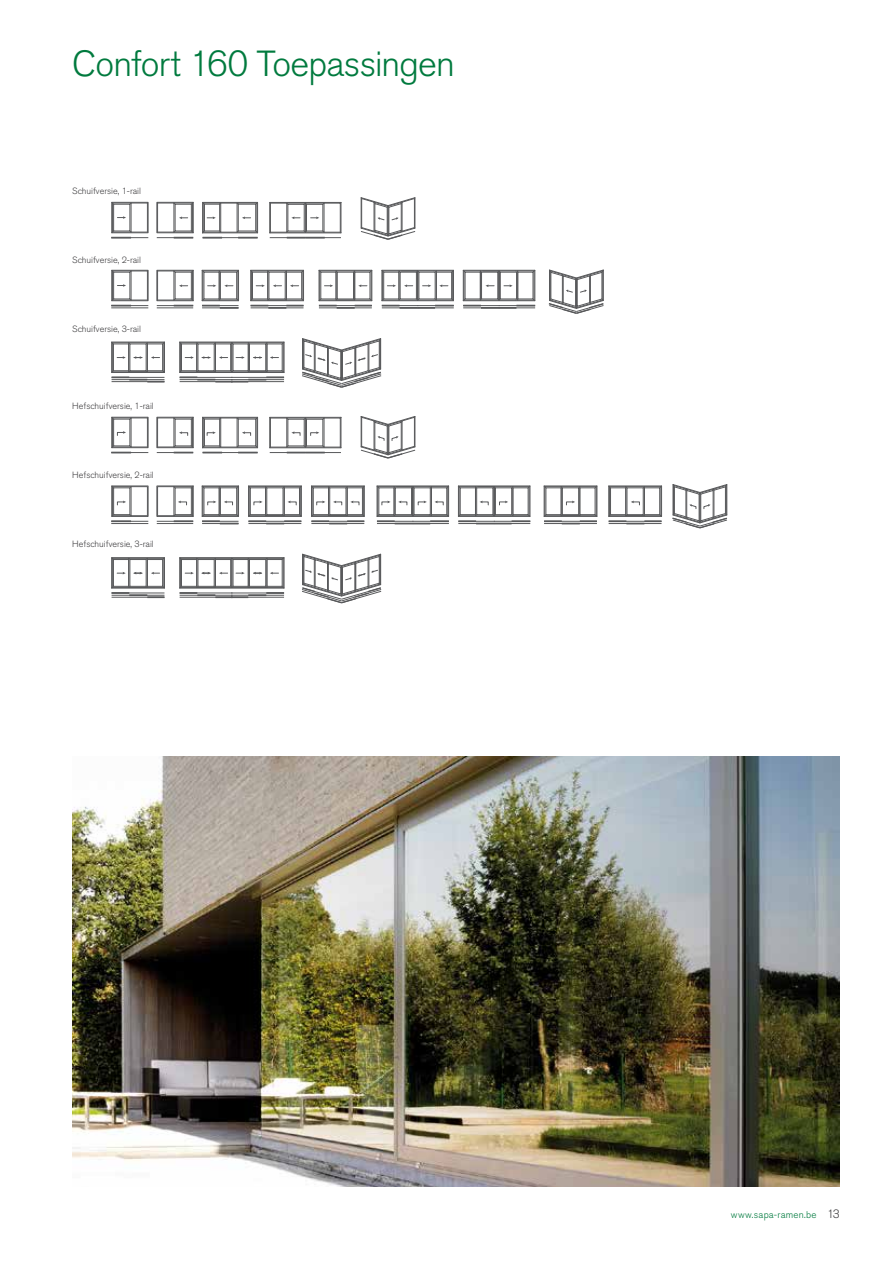
<style>
.page{position:relative;width:893px;height:1263px;background:#fff}
.page>*{position:absolute;margin:0;border:0;box-sizing:border-box;transform-origin:0 0}
.t1{font:300 36px "Akzidenz Grotesk Pro";letter-spacing:-.025em;color:#007a3e}
.t2{font:300 9.75px "Akzidenz Grotesk Pro";letter-spacing:.025em;color:#007a3e}
.t3{font:300 9px "Akzidenz Grotesk Pro";color:#414042}
.s1{font-size:12px;color:#414042}
</style>
<div class="page">
<svg style="left:111px;top:202px;width:37px;height:36px"></svg>
<svg style="left:157px;top:202px;width:37px;height:36px"></svg>
<svg style="left:202px;top:202px;width:56px;height:36px"></svg>
<svg style="left:269px;top:202px;width:72px;height:36px"></svg>
<svg style="left:361px;top:197px;width:54px;height:43px"></svg>
<svg style="left:361px;top:416px;width:54px;height:43px"></svg>
<svg style="left:111px;top:417px;width:37px;height:36px"></svg>
<svg style="left:157px;top:417px;width:37px;height:36px"></svg>
<svg style="left:202px;top:417px;width:56px;height:36px"></svg>
<svg style="left:269px;top:417px;width:72px;height:36px"></svg>
<svg style="left:548px;top:270px;width:56px;height:44px"></svg>
<svg style="left:111px;top:270px;width:37px;height:36px"></svg>
<hr style="left:111px;top:308px;width:37px;height:1px;background:#58595b">
<hr style="left:157px;top:308px;width:36px;height:1px;background:#58595b">
<svg style="left:157px;top:270px;width:37px;height:36px"></svg>
<svg style="left:202px;top:270px;width:37px;height:39px"></svg>
<svg style="left:381px;top:270px;width:73px;height:39px"></svg>
<svg style="left:463px;top:270px;width:72px;height:39px"></svg>
<svg style="left:250px;top:270px;width:54px;height:39px"></svg>
<svg style="left:318px;top:270px;width:54px;height:39px"></svg>
<svg style="left:672px;top:484px;width:56px;height:45px"></svg>
<svg style="left:111px;top:485px;width:37px;height:32px"></svg>
<svg style="left:608px;top:485px;width:54px;height:39px"></svg>
<svg style="left:544px;top:485px;width:53px;height:39px"></svg>
<hr style="left:111px;top:521px;width:37px;height:1px;background:#58595b">
<hr style="left:111px;top:520px;width:20px;height:2px;background:#58595b">
<hr style="left:111px;top:523px;width:37px;height:1px;background:#58595b">
<hr style="left:157px;top:523px;width:36px;height:1px;background:#58595b">
<svg style="left:157px;top:485px;width:37px;height:37px"></svg>
<svg style="left:202px;top:485px;width:37px;height:39px"></svg>
<svg style="left:376px;top:485px;width:73px;height:39px"></svg>
<svg style="left:458px;top:485px;width:72px;height:39px"></svg>
<svg style="left:248px;top:485px;width:54px;height:39px"></svg>
<svg style="left:311px;top:485px;width:54px;height:39px"></svg>
<svg style="left:302px;top:338px;width:80px;height:50px"></svg>
<svg style="left:111px;top:342px;width:54px;height:40px"></svg>
<svg style="left:179px;top:342px;width:106px;height:40px"></svg>
<svg style="left:302px;top:554px;width:80px;height:50px"></svg>
<svg style="left:111px;top:557px;width:54px;height:41px"></svg>
<svg style="left:179px;top:557px;width:106px;height:41px"></svg>
<img style="left:72px;top:757px;width:768px;height:429px">
<h1 class="t1" style="left:72px;top:41px;width:384px">Confort 160 Toepassingen</h1>
<p class="t3" style="left:72px;top:185px;width:70px">Schuifversie, 1-rail</p>
<p class="t3" style="left:72px;top:254px;width:70px">Schuifversie, 2-rail</p>
<p class="t3" style="left:72px;top:323px;width:70px">Schuifversie, 3-rail</p>
<p class="t3" style="left:72px;top:400px;width:83px">Hefschuifversie, 1-rail</p>
<p class="t3" style="left:72px;top:469px;width:83px">Hefschuifversie, 2-rail</p>
<p class="t3" style="left:72px;top:538px;width:83px">Hefschuifversie, 3-rail</p>
<p class="t2" style="left:731px;top:1208px;width:110px">www.sapa-ramen.be <span class="s1">13</span></p>
</div>
